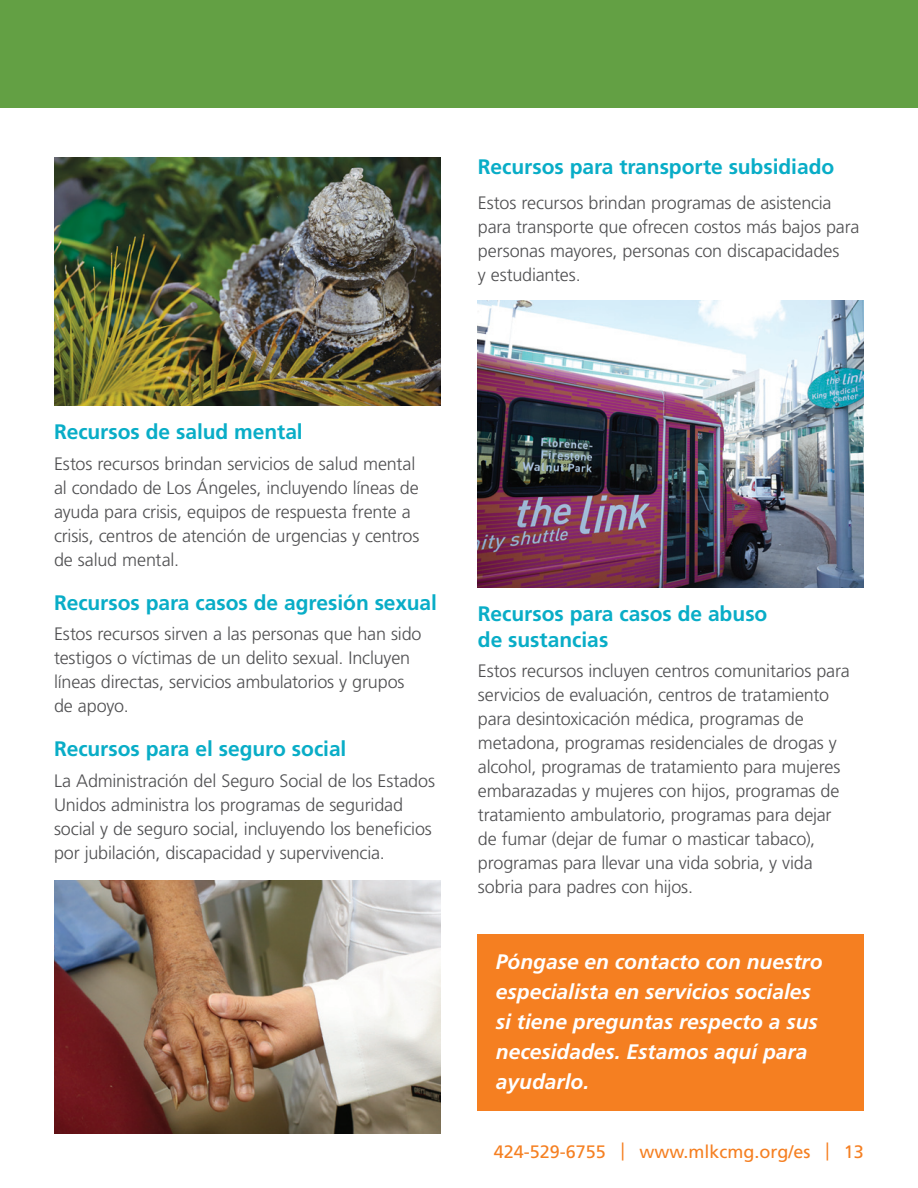
<style>
.page{position:relative;width:918px;height:1188px;background:#fff}
.page>*{position:absolute;margin:0;border:0;box-sizing:border-box;transform-origin:0 0}
.t1{font:700 21px/25.5px "Frutiger";letter-spacing:-.005em;color:#09adc7}
.t2{font:italic 700 21px/30px "Frutiger";color:#fff}
.t3{font:300 18px/24px "Frutiger";letter-spacing:-.01em;color:#505052}
.t4{font:18px "Frutiger";color:#f57f21}
.s1{font-stretch:condensed}
</style>
<div class="page">
<div style="left:0;top:0;width:918px;height:108px;background:#63a044"></div>
<img style="left:54px;top:880px;width:386px;height:254px">
<img style="left:478px;top:301px;width:386px;height:287px">
<img style="left:54px;top:158px;width:386px;height:247px">
<div style="left:478px;top:934px;width:386px;height:176px;background:#f57f21"></div>
<p class="t1" style="left:478px;top:154px;width:358px">Recursos para transporte subsidiado</p>
<p class="t3" style="left:478px;top:191px;width:383px">Estos recursos brindan programas de asistencia para transporte que ofrecen costos más bajos para personas mayores, personas con discapacidades<br>y estudiantes.</p>
<p class="t1" style="left:54px;top:419px;width:250px">Recursos de salud mental</p>
<p class="t3" style="left:54px;top:452px;width:367px">Estos recursos brindan servicios de salud mental al condado de Los Ángeles, incluyendo líneas de ayuda para crisis, equipos de respuesta frente a crisis, centros de atención de urgencias y centros de salud mental.</p>
<p class="t1" style="left:54px;top:589px;width:384px">Recursos para casos de agresión sexual</p>
<p class="t3" style="left:54px;top:622px;width:369px">Estos recursos sirven a las personas que han sido testigos o víctimas de un delito sexual. Incluyen líneas directas, servicios ambulatorios y grupos de apoyo.</p>
<p class="t1" style="left:54px;top:736px;width:294px">Recursos para el seguro social</p>
<p class="t3" style="left:54px;top:768px;width:383px">La Administración del Seguro Social de los Estados Unidos administra los programas de seguridad social y de seguro social, incluyendo los beneficios por jubilación, discapacidad y supervivencia.</p>
<p class="t1" style="left:478px;top:601px;width:291px">Recursos para casos de abuso de sustancias</p>
<p class="t3" style="left:478px;top:659px;width:373px">Estos recursos incluyen centros comunitarios para servicios de evaluación, centros de tratamiento para desintoxicación médica, programas de metadona, programas residenciales de drogas y alcohol, programas de tratamiento para mujeres embarazadas y mujeres con hijos, programas de tratamiento ambulatorio, programas para dejar de fumar (dejar de fumar o masticar tabaco), programas para llevar una vida sobria, y vida sobria para padres con hijos.</p>
<p class="t2" style="left:496px;top:946px;width:328px">Póngase en contacto con nuestro especialista en servicios sociales si tiene preguntas respecto a sus necesidades. Estamos aquí para ayudarlo.</p>
<p class="t4" style="left:494px;top:1141px;width:372px">424-529-6755 <span class="s1">|</span> www.mlkcmg.org/es <span class="s1">|</span> 13</p>
</div>
